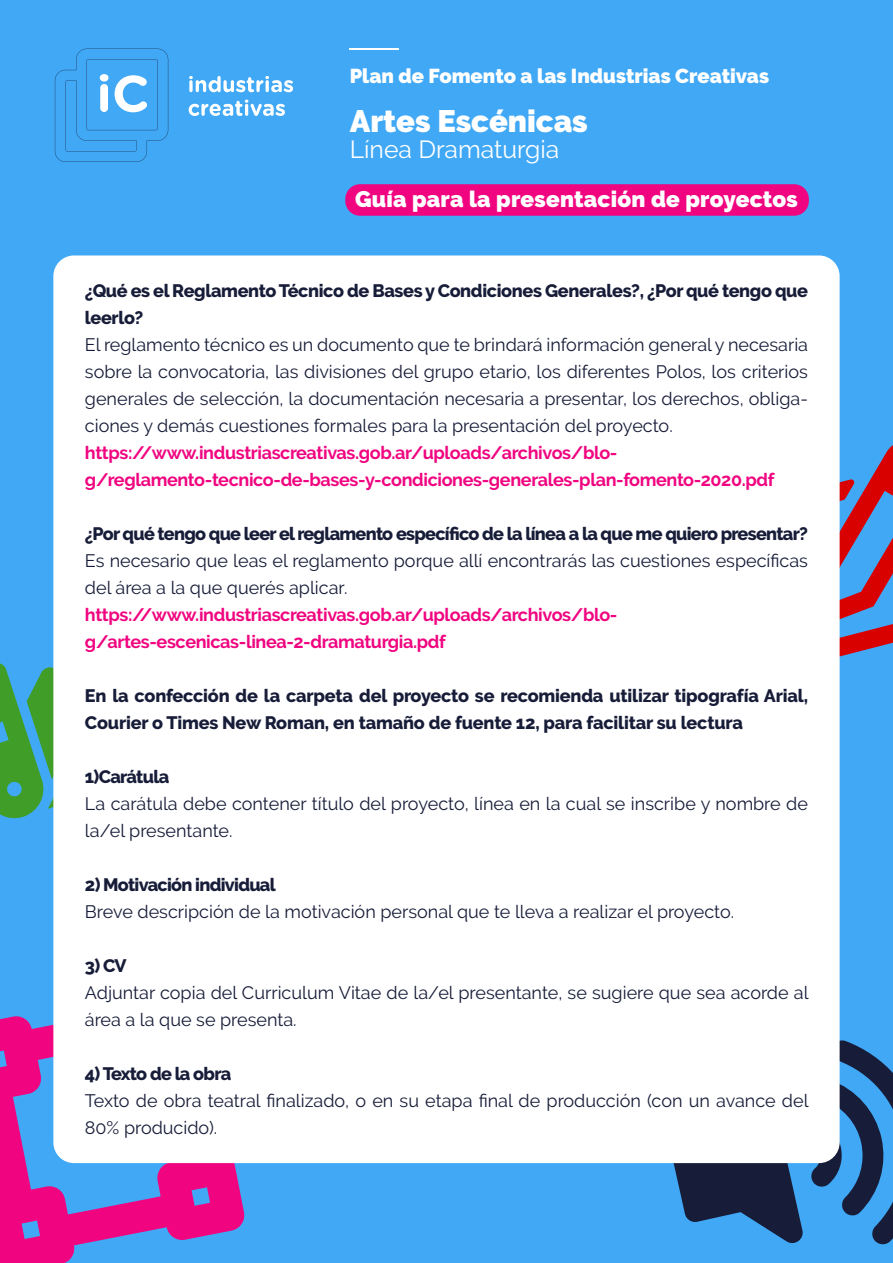
<style>
.page{position:relative;width:893px;height:1263px;background:#40a8f5}
.page>*{position:absolute;margin:0;border:0;box-sizing:border-box;transform-origin:0 0}
.t1{font:900 30.9px "Raleway";color:#fff}
.t2{font:24.75px "Raleway";color:#fff}
.t3{font:900 22.5px "Raleway";letter-spacing:.01em;color:#fff}
.t4{font:900 20.1px "Raleway";color:#fff}
.t5{font:18px/27px "Raleway";color:#171c38}
.t6{font:700 18px/27px "Raleway";letter-spacing:-.02em;color:#f0047f}
.t7{font:800 18px/27px "Raleway";letter-spacing:-.02em;color:#171c38}
.t8{font:800 18px "Raleway";letter-spacing:-.04em;color:#171c38}
</style>
<div class="page">
<svg style="left:840px;top:445px;width:53px;height:212px"></svg>
<svg style="left:0;top:663px;width:53px;height:156px"></svg>
<svg style="left:0;top:1016px;width:246px;height:247px;fill:#f0047f"></svg>
<svg style="left:670px;top:1040px;width:223px;height:205px"></svg>
<div style="left:345px;top:184px;width:464px;height:32px;background:#f0047f;border-radius:15px"></div>
<div style="left:53px;top:255px;width:787px;height:908px;background:#fff;border-radius:21px"></div>
<svg style="left:189px;top:76px;width:104px;height:16px"></svg>
<svg style="left:189px;top:100px;width:96px;height:16px"></svg>
<svg style="left:55px;top:49px;width:113px;height:113px"></svg>
<hr style="left:350px;top:49px;width:49px;height:1px;background:#fff">
<p class="t4" style="left:350px;top:64px;width:421px">Plan de Fomento a las Industrias Creativas</p>
<h1 class="t1" style="left:350px;top:104px;width:239px">Artes Escénicas</h1>
<h2 class="t2" style="left:350px;top:135px;width:211px">Línea Dramaturgia</h2>
<p class="t3" style="left:355px;top:186px;width:444px">Guía para la presentación de proyectos</p>
<p class="t7" style="left:85px;top:277px;width:725px">¿Qué es el Reglamento Técnico de Bases y Condiciones Generales?, ¿Por qué tengo que leerlo?</p>
<p class="t5" style="left:85px;top:331px;width:725px;text-align:justify">El reglamento técnico es un documento que te brindará información general y necesaria sobre la convocatoria, las divisiones del grupo etario, los diferentes Polos, los criterios generales de selección, la documentación necesaria a presentar, los derechos, obliga&shy;ciones y demás cuestiones formales para la presentación del proyecto.</p>
<p class="t6" style="left:85px;top:439px;width:691px">https://www.industriascreativas.gob.ar/uploads/archivos/blo&shy;g/reglamento-tecnico-de-bases-y-condiciones-generales-plan-fomento-2020.pdf</p>
<p class="t8" style="left:85px;top:524px;width:724px">¿Por qué tengo que leer el reglamento específico de la línea a la que me quiero presentar?</p>
<p class="t5" style="left:85px;top:547px;width:725px">Es necesario que leas el reglamento porque allí encontrarás las cuestiones específicas del área a la que querés aplicar.</p>
<p class="t6" style="left:85px;top:601px;width:534px">https://www.industriascreativas.gob.ar/uploads/archivos/blo&shy;g/artes-escenicas-linea-2-dramaturgia.pdf</p>
<p class="t7" style="left:85px;top:682px;width:725px">En la confección de la carpeta del proyecto se recomienda utilizar tipografía Arial,<br>Courier o Times New Roman, en tamaño de fuente 12, para facilitar su lectura</p>
<p class="t8" style="left:85px;top:767px;width:86px">1)Carátula</p>
<p class="t5" style="left:85px;top:790px;width:724px">La carátula debe contener título del proyecto, línea en la cual se inscribe y nombre de la/el presentante.</p>
<p class="t8" style="left:85px;top:875px;width:192px">2) Motivación individual</p>
<p class="t5" style="left:85px;top:898px;width:651px">Breve descripción de la motivación personal que te lleva a realizar el proyecto.</p>
<p class="t7" style="left:85px;top:952px;width:43px">3) CV</p>
<p class="t5" style="left:85px;top:979px;width:725px">Adjuntar copia del Curriculum Vitae de la/el presentante, se sugiere que sea acorde al área a la que se presenta.</p>
<p class="t8" style="left:85px;top:1064px;width:148px">4) Texto de la obra</p>
<p class="t5" style="left:85px;top:1087px;width:725px">Texto de obra teatral finalizado, o en su etapa final de producción (con un avance del<br>80% producido).</p>
</div>
